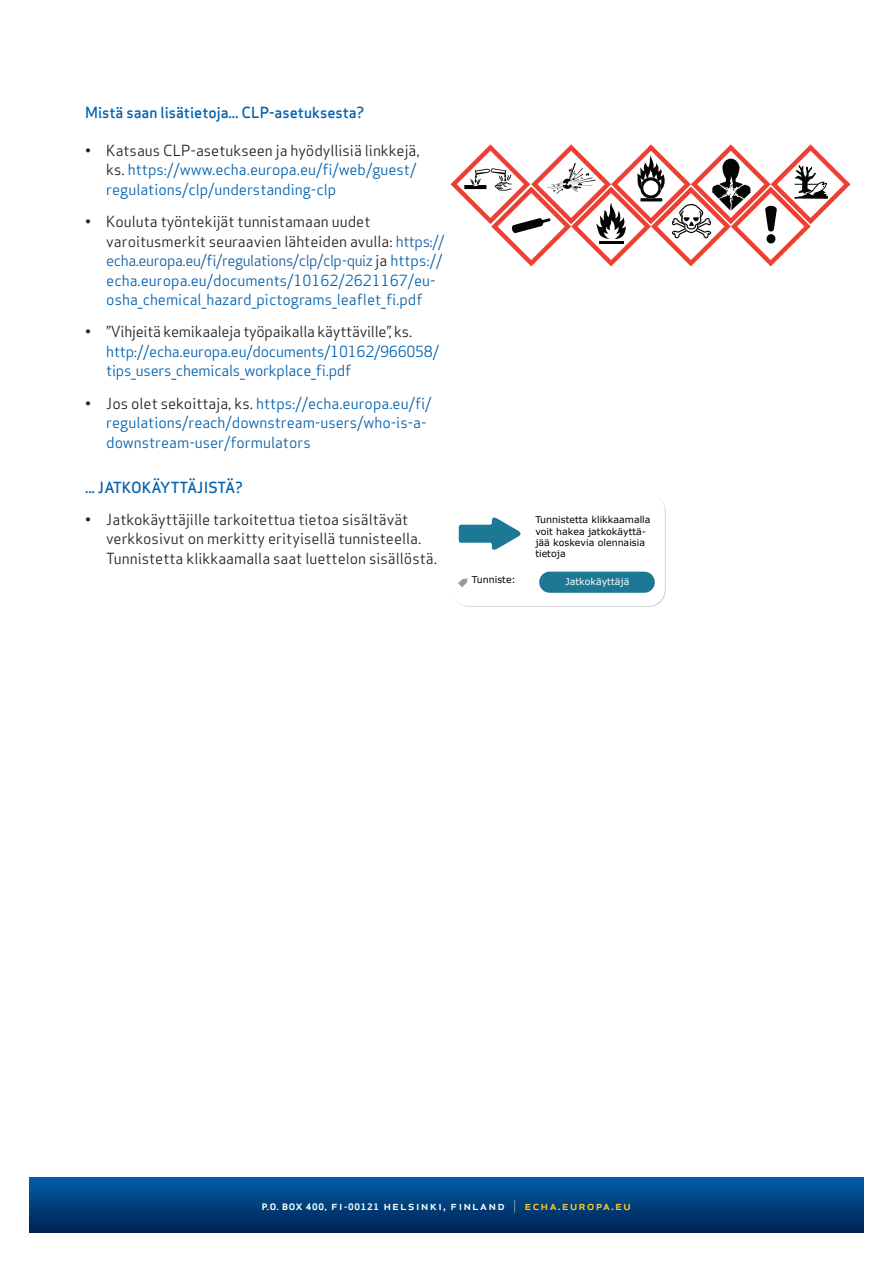
<style>
.page{position:relative;width:893px;height:1263px;background:#fff}
.page>*{position:absolute;margin:0;border:0;box-sizing:border-box;transform-origin:0 0}
.t1{font:15px/19.5px "Apex Sans";color:#0160ae}
.t2{font:15px/19.5px "Apex Sans";color:#231f20}
.Headline_2_CAPS_blue{font:500 15px "Apex Sans";color:#0160ae}
.t3{font:500 12.15px "Apex Sans";letter-spacing:.075em;color:#fff;scale:1.08 1}
.t4{font:9.45px/11.4px "Verdana";color:#000}
.t5{font:9.45px "Verdana";color:#fff}
.s1{color:#231f20}
.s2{color:#175d9e}
.s3{font-weight:700;font-size:8.7px}
.s4{font-weight:700;font-size:8.25px}
.s5{font-weight:300}
.s6{color:#fec82d}
</style>
<div class="page">
<svg style="left:30px;top:1177px;width:833px;height:55px;background:#00407e"></svg>
<svg style="left:450px;top:144px;width:400px;height:122px"></svg>
<svg style="left:459px;top:517px;width:61px;height:33px"></svg>
<div style="left:539px;top:572px;width:116px;height:21px;background:#1c7894;border-radius:11px"></div>
<svg style="left:458px;top:578px;width:10px;height:9px"></svg>
<p class="Headline_2_CAPS_blue" style="left:85px;top:99px;width:281px">Mistä saan lisätietoja... CLP-asetuksesta?</p>
<p class="t1" style="left:106px;top:139px;width:315px;text-indent:-21px"><span class="s1">• Katsaus CLP-asetukseen ja hyödyllisiä linkkejä, ks.</span> https://www.echa.europa.eu/fi/web/guest/ regulations/clp/understanding-clp</p>
<p class="t1" style="left:106px;top:210px;width:340px;text-indent:-21px"><span class="s1">• Kouluta työntekijät tunnistamaan uudet varoitusmerkit seuraavien lähteiden avulla:</span> <span class="s2">https:// echa.europa.eu/fi/regulations/clp/clp-quiz</span> <span class="s1">ja</span> https:// echa.europa.eu/documents/10162/2621167/eu&shy;osha_chemical_hazard_pictograms_leaflet_fi.pdf</p>
<p class="t1" style="left:106px;top:321px;width:334px;text-indent:-21px"><span class="s1">• ”Vihjeitä kemikaaleja työpaikalla käyttäville”, ks. </span>http://echa.europa.eu/documents/10162/966058/ tips_users_chemicals_workplace_fi.pdf</p>
<p class="t1" style="left:106px;top:392px;width:327px;text-indent:-21px"><span class="s1">• Jos olet sekoittaja, ks.</span> https://echa.europa.eu/fi/ regulations/reach/downstream-users/who-is-a&shy;downstream-user/formulators</p>
<p class="Headline_2_CAPS_blue" style="left:85px;top:474px;width:159px">... JATKOKÄYTTÄJISTÄ?</p>
<p class="t2" style="left:106px;top:508px;width:332px;text-indent:-21px">• Jatkokäyttäjille tarkoitettua tietoa sisältävät verkkosivut on merkitty erityisellä tunnisteella.<br>Tunnistetta klikkaamalla saat luettelon sisällöstä.</p>
<p class="t4" style="left:535px;top:514px;width:117px">Tunnistetta klikkaamalla voit hakea jatkokäyttä&shy;jää koskevia olennaisia tietoja</p>
<p class="t4" style="left:472px;top:574px;width:45px">Tunniste:</p>
<p class="t5" style="left:565px;top:575px;width:65px">Jatkokäyttäjä</p>
<p class="t3" style="left:262px;top:1194px;width:343px"><span class="s3">P.O. BOX 400,</span> fi<span class="s4">-</span><span class="s3">00121</span> helsinki, finland <span class="s5">|</span> <span class="s6">echa.europa.eu</span></p>
</div>
